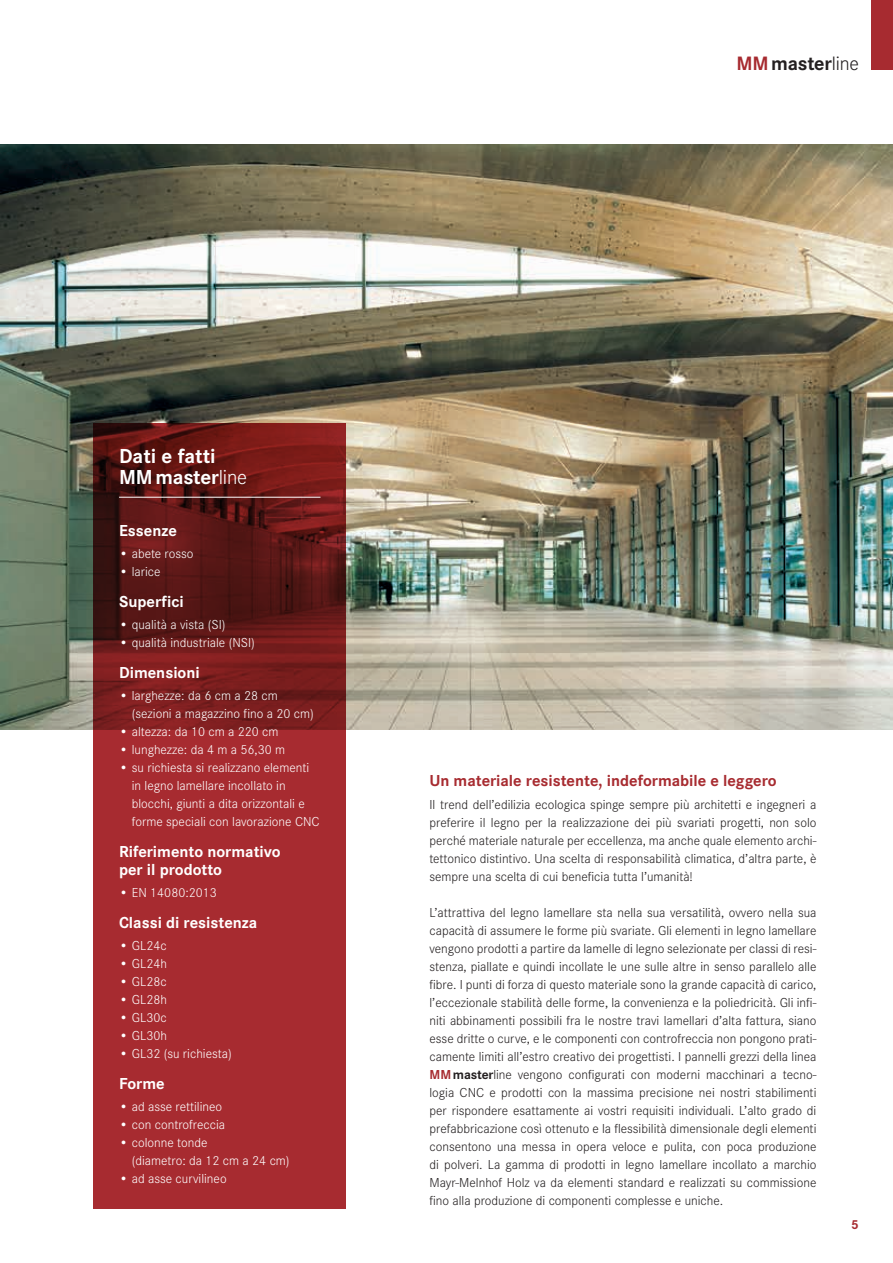
<style>
.page{position:relative;width:893px;height:1263px;background:#fff}
.page>*{position:absolute;margin:0;border:0;box-sizing:border-box;transform-origin:0 0}
.t1{font:700 21px/21px "Corporate S";color:#fff}
.t2{font:700 20.1px "Corporate S";letter-spacing:-.01em;color:#231f20}
.t3{font:700 16.5px/18px "Corporate S";color:#fff}
.t4{font:700 16.5px "Corporate S";color:#a72b30}
.t5{font:300 13.5px/18px "Corporate S";color:#231f20;text-align:justify}
.t6{font:300 13.5px/18px "Corporate S";color:#fff}
.t7{font:700 13.5px "Corporate S";color:#a72b30}
.s1{color:#a72b30}
.s2{font-weight:300}
.s3{font-weight:700;color:#a72b30}
.s4{font-weight:700}
</style>
<div class="page">
<div style="left:872px;top:0;width:21px;height:69px;background:#a72b30"></div>
<img style="left:0;top:144px;width:893px;height:586px">
<svg style="left:94px;top:423px;width:252px;height:786px;background:#8d2426"></svg>
<hr style="left:119px;top:497px;width:201px;height:1px;background:#fff">
<h2 class="t2" style="left:736px;top:49px;width:124px"><span class="s1">MM</span>master<span class="s2">line</span></h2>
<h1 class="t1" style="left:119px;top:445px;width:130px">Dati e fatti<br>MM master<span class="s2">line</span></h1>
<p class="t3" style="left:119px;top:521px;width:59px">Essenze</p>
<p class="t6" style="left:119px;top:544px;width:76px">• abete rosso</p>
<p class="t6" style="left:119px;top:562px;width:43px">• larice</p>
<p class="t3" style="left:119px;top:592px;width:66px">Superfici</p>
<p class="t6" style="left:119px;top:615px;width:108px">• qualità a vista (SI)</p>
<p class="t6" style="left:119px;top:633px;width:137px">• qualità industriale (NSI)</p>
<p class="t3" style="left:119px;top:663px;width:82px">Dimensioni</p>
<p class="t6" style="left:132px;top:686px;width:184px;text-indent:-13px">• larghezze: da 6 cm a 28 cm (sezioni a magazzino fino a 20 cm)</p>
<p class="t6" style="left:119px;top:722px;width:161px">• altezza: da 10 cm a 220 cm</p>
<p class="t6" style="left:119px;top:740px;width:168px">• lunghezze: da 4 m a 56,30 m</p>
<p class="t6" style="left:132px;top:758px;width:189px;text-indent:-13px">• su richiesta si realizzano elementi in legno lamellare incollato in blocchi, giunti a dita orizzontali e forme speciali con lavorazione CNC</p>
<p class="t3" style="left:119px;top:842px;width:163px">Riferimento normativo per il prodotto</p>
<p class="t6" style="left:119px;top:883px;width:99px">• EN 14080:2013</p>
<p class="t3" style="left:119px;top:913px;width:140px">Classi di resistenza</p>
<p class="t6" style="left:119px;top:936px;width:49px">• GL24c</p>
<p class="t6" style="left:119px;top:954px;width:49px">• GL24h</p>
<p class="t6" style="left:119px;top:972px;width:49px">• GL28c</p>
<p class="t6" style="left:119px;top:990px;width:49px">• GL28h</p>
<p class="t6" style="left:119px;top:1008px;width:49px">• GL30c</p>
<p class="t6" style="left:119px;top:1026px;width:49px">• GL30h</p>
<p class="t6" style="left:119px;top:1044px;width:114px">• GL32 (su richiesta)</p>
<p class="t3" style="left:119px;top:1074px;width:47px">Forme</p>
<p class="t6" style="left:119px;top:1097px;width:105px">• ad asse rettilineo</p>
<p class="t6" style="left:119px;top:1115px;width:108px">• con controfreccia</p>
<p class="t6" style="left:132px;top:1133px;width:159px;text-indent:-13px">• colonne tonde<br>(diametro: da 12 cm a 24 cm)</p>
<p class="t6" style="left:119px;top:1169px;width:109px">• ad asse curvilineo</p>
<p class="t4" style="left:429px;top:769px;width:349px">Un materiale resistente, indeformabile e leggero</p>
<p class="t5" style="left:429px;top:795px;width:388px">Il trend dell’edilizia ecologica spinge sempre più architetti e ingegneri a preferire il legno per la realizzazione dei più svariati progetti, non solo perché materiale naturale per eccellenza, ma anche quale elemento archi&shy;tettonico distintivo. Una scelta di responsabilità climatica, d’altra parte, è sempre una scelta di cui beneficia tutta l’umanità!</p>
<p class="t5" style="left:429px;top:903px;width:388px">L’attrattiva del legno lamellare sta nella sua versatilità, ovvero nella sua capacità di assumere le forme più svariate. Gli elementi in legno lamellare vengono prodotti a partire da lamelle di legno selezionate per classi di resi&shy;stenza, piallate e quindi incollate le une sulle altre in senso parallelo alle fibre. I punti di forza di questo materiale sono la grande capacità di carico, l’eccezionale stabilità delle forme, la convenienza e la poliedricità. Gli infi&shy;niti abbinamenti possibili fra le nostre travi lamellari d’alta fattura, siano esse dritte o curve, e le componenti con controfreccia non pongono prati&shy;camente limiti all’estro creativo dei progettisti. I pannelli grezzi della linea <span class="s3">MM</span><span class="s4">master</span>line vengono configurati con moderni macchinari a tecno&shy;logia CNC e prodotti con la massima precisione nei nostri stabilimenti per rispondere esattamente ai vostri requisiti individuali. L’alto grado di prefabbricazione così ottenuto e la flessibilità dimensionale degli elementi consentono una messa in opera veloce e pulita, con poca produzione di polveri. La gamma di prodotti in legno lamellare incollato a marchio Mayr-Melnhof Holz va da elementi standard e realizzati su commissione fino alla produzione di componenti complesse e uniche.</p>
<p class="t7" style="left:851px;top:1215px;width:9px">5</p>
</div>
